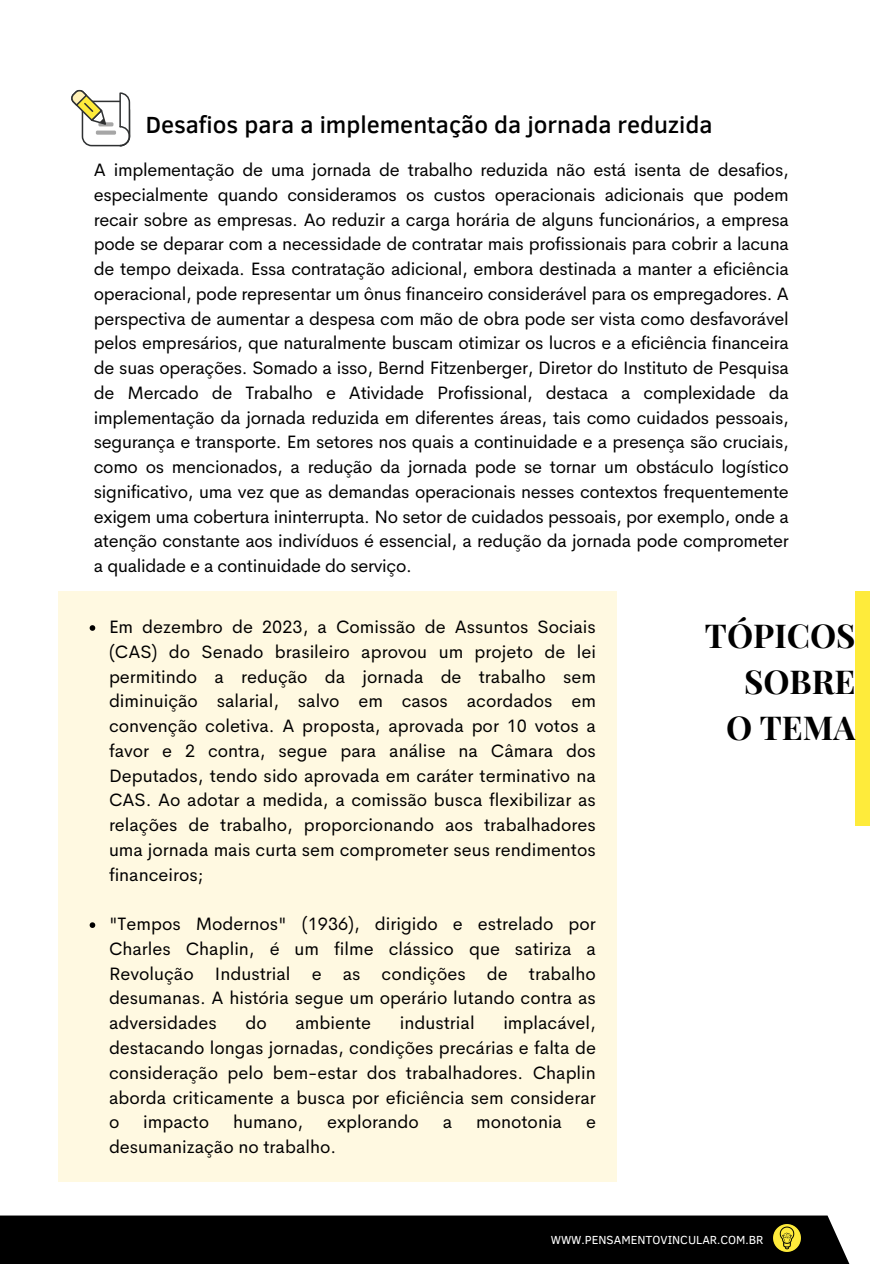
<style>
.page{position:relative;width:893px;height:1264px;background:#fff}
.page>*{position:absolute;margin:0;border:0;box-sizing:border-box;transform-origin:0 0}
.t1{font:700 33px/46.2px "Playfair Display";color:#000;text-align:right}
.t2{font:500 24px "Clear Sans";color:#000}
.t3{font:18px/24.8px "Cerebri Sans";color:#000;text-align:justify}
.t4{font:12px "Clear Sans";color:#fff}
</style>
<div class="page">
<div style="left:82px;top:101px;width:48px;height:45px;border:2px solid #2f3132;border-radius:9px"></div>
<svg style="left:119px;top:92px;width:11px;height:55px"></svg>
<svg style="left:98px;top:122px;width:15px;height:4px"></svg>
<div style="left:96px;top:130px;width:20px;height:5px;background:#a6a6a6;border-radius:2px"></div>
<svg style="left:71px;top:89px;width:36px;height:37px"></svg>
<div style="left:855px;top:591px;width:15px;height:235px;background:#feeb3b"></div>
<div style="left:0;top:1215px;width:849px;height:48px;background:#000"></div>
<div style="left:58px;top:591px;width:558px;height:591px;background:#fff9e1"></div>
<svg style="left:90px;top:625px;width:5px;height:6px"></svg>
<svg style="left:90px;top:922px;width:5px;height:6px"></svg>
<img style="left:773px;top:1224px;width:27px;height:27px">
<h2 class="t2" style="left:146px;top:107px;width:568px">Desafios para a implementação da jornada reduzida</h2>
<p class="t3" style="left:94px;top:157px;width:696px">A implementação de uma jornada de trabalho reduzida não está isenta de desafios, especialmente quando consideramos os custos operacionais adicionais que podem recair sobre as empresas. Ao reduzir a carga horária de alguns funcionários, a empresa pode se deparar com a necessidade de contratar mais profissionais para cobrir a lacuna de tempo deixada. Essa contratação adicional, embora destinada a manter a eficiência operacional, pode representar um ônus financeiro considerável para os empregadores. A perspectiva de aumentar a despesa com mão de obra pode ser vista como desfavorável pelos empresários, que naturalmente buscam otimizar os lucros e a eficiência financeira de suas operações. Somado a isso, Bernd Fitzenberger, Diretor do Instituto de Pesquisa de Mercado de Trabalho e Atividade Profissional, destaca a complexidade da implementação da jornada reduzida em diferentes áreas, tais como cuidados pessoais, segurança e transporte. Em setores nos quais a continuidade e a presença são cruciais, como os mencionados, a redução da jornada pode se tornar um obstáculo logístico significativo, uma vez que as demandas operacionais nesses contextos frequentemente exigem uma cobertura ininterrupta. No setor de cuidados pessoais, por exemplo, onde a atenção constante aos indivíduos é essencial, a redução da jornada pode comprometer a qualidade e a continuidade do serviço.</p>
<p class="t3" style="left:109px;top:614px;width:488px">Em dezembro de 2023, a Comissão de Assuntos Sociais (CAS) do Senado brasileiro aprovou um projeto de lei permitindo a redução da jornada de trabalho sem diminuição salarial, salvo em casos acordados em convenção coletiva. A proposta, aprovada por 10 votos a favor e 2 contra, segue para análise na Câmara dos Deputados, tendo sido aprovada em caráter terminativo na CAS. Ao adotar a medida, a comissão busca flexibilizar as relações de trabalho, proporcionando aos trabalhadores uma jornada mais curta sem comprometer seus rendimentos financeiros;</p>
<p class="t3" style="left:109px;top:911px;width:488px">"Tempos Modernos" (1936), dirigido e estrelado por Charles Chaplin, é um filme clássico que satiriza a Revolução Industrial e as condições de trabalho desumanas. A história segue um operário lutando contra as adversidades</p>
<p class="t3" style="left:109px;top:1010px;width:488px;text-indent:394px">implacável, destacando longas jornadas, condições precárias e falta de consideração pelo bem-estar dos trabalhadores. Chaplin aborda criticamente a busca por eficiência sem considerar o</p>
<p class="t3" style="left:245px;top:1010px;width:23px">do</p>
<p class="t3" style="left:295px;top:1010px;width:77px">ambiente</p>
<p class="t3" style="left:400px;top:1010px;width:76px">industrial</p>
<p class="t3" style="left:143px;top:1109px;width:67px">impacto</p>
<p class="t3" style="left:233px;top:1109px;width:71px">humano,</p>
<p class="t3" style="left:327px;top:1109px;width:93px">explorando</p>
<p class="t3" style="left:443px;top:1109px;width:11px">a</p>
<p class="t3" style="left:476px;top:1109px;width:87px">monotonia</p>
<p class="t3" style="left:586px;top:1109px;width:11px">e</p>
<p class="t3" style="left:109px;top:1134px;width:229px">desumanização no trabalho.</p>
<p class="t1" style="left:705px;top:611px;width:152px">TÓPICOS<br>SOBRE<br>O TEMA</p>
<p class="t4" style="left:550px;top:1230px;width:214px">WWW.PENSAMENTOVINCULAR.COM.BR</p>
</div>
